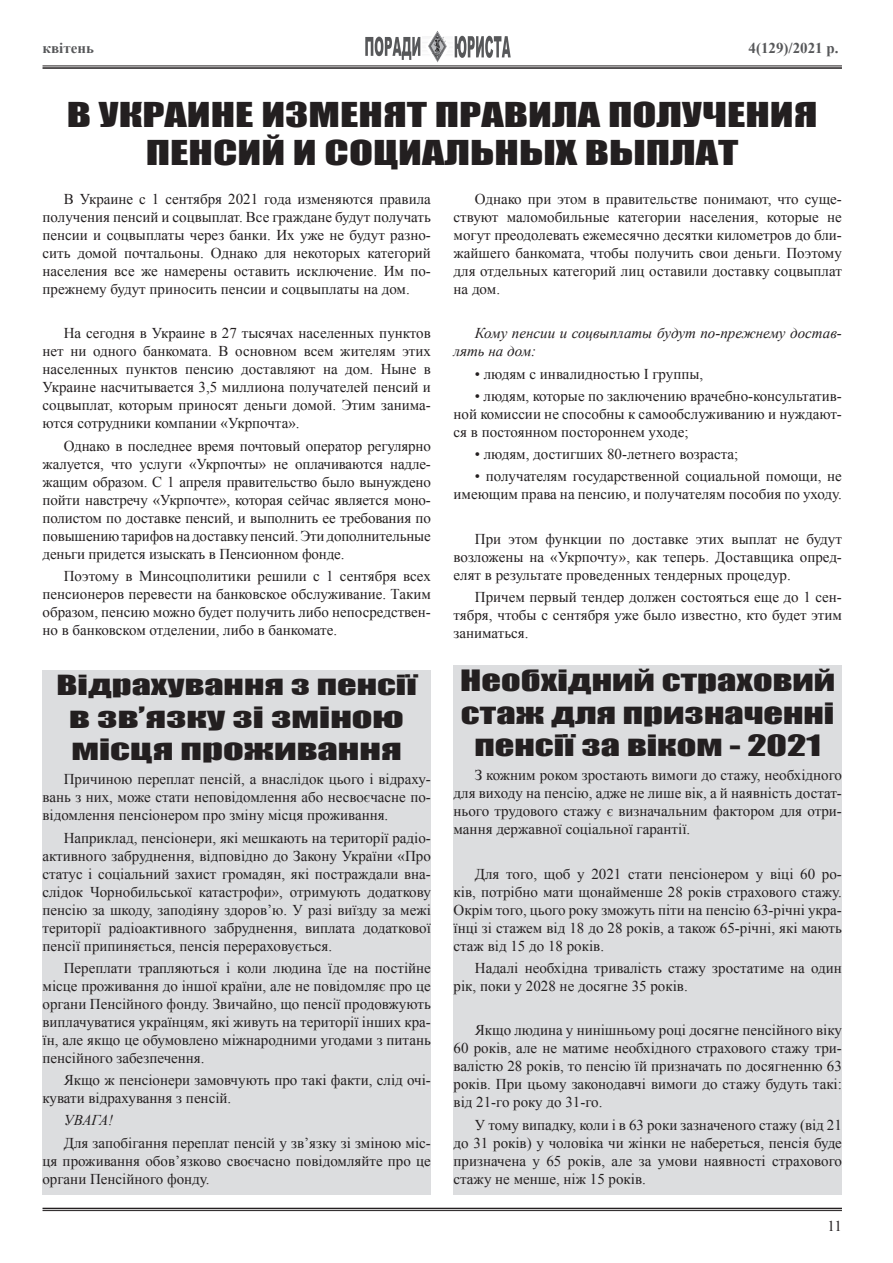
<style>
.page{position:relative;width:893px;height:1263px;background:#fff}
.page>*{position:absolute;margin:0;border:0;box-sizing:border-box;transform-origin:0 0}
.t1{font:31.5px/37.8px "Impact";color:#231f20;text-align:center;scale:1.4 1}
.t2{font:27px/32.4px "Impact";color:#231f20;text-align:center;scale:1.42 1}
.t3{font:27px/32.4px "Impact";color:#231f20;scale:1.5 1}
.t4{font:25.5px "Impact";color:#231f20;scale:1.5 1}
.t5{font:15px/18px "Times New Roman";color:#231f20;text-align:justify}
.t6{font:italic 15px/18px "Times New Roman";color:#231f20}
.t7{font:700 15px "Times New Roman";color:#57585a}
</style>
<div class="page">
<hr style="left:43px;top:67px;width:799px;height:2px;background:#231f20">
<hr style="left:43px;top:1208px;width:799px;height:1px;background:#231f20">
<hr style="left:43px;top:66px;width:799px;height:1px;background:#231f20">
<hr style="left:43px;top:1210px;width:799px;height:1px;background:#231f20">
<svg style="left:455px;top:36px;width:56px;height:22px"></svg>
<svg style="left:365px;top:37px;width:55px;height:23px"></svg>
<img style="left:422px;top:31px;width:25px;height:32px">
<div style="left:43px;top:670px;width:388px;height:100px;background:#dcdddf"></div>
<div style="left:43px;top:770px;width:388px;height:425px;background:#dcdddf"></div>
<div style="left:454px;top:765px;width:388px;height:430px;background:#dcdddf"></div>
<div style="left:454px;top:665px;width:388px;height:100px;background:#dcdddf"></div>
<p class="t7" style="left:43px;top:37px;width:53px">квітень</p>
<p class="t7" style="left:749px;top:37px;width:91px">4(129)/2021 р.</p>
<h1 class="t1" style="left:67px;top:95px;width:538px">В УКРАИНЕ ИЗМЕНЯТ ПРАВИЛА ПОЛУЧЕНИЯ<br>ПЕНСИЙ И СОЦИАЛЬНЫХ ВЫПЛАТ</h1>
<p class="t5" style="left:43px;top:190px;width:390px;text-indent:21px">В Украине с 1 сентября 2021 года изменяются правила получения пенсий и соцвыплат. Все граждане будут получать пенсии и соцвыплаты через банки. Их уже не будут разно&shy;сить домой почтальоны. Однако для некоторых категорий населения все же намерены оставить исключение. Им по&shy;прежнему будут приносить пенсии и соцвыплаты на дом.</p>
<p class="t5" style="left:43px;top:324px;width:390px;text-indent:21px">На сегодня в Украине в 27 тысячах населенных пунктов нет ни одного банкомата. В основном всем жителям этих населенных пунктов пенсию доставляют на дом. Ныне в Украине насчитывается 3,5 миллиона получателей пенсий и соцвыплат, которым приносят деньги домой. Этим занима&shy;ются сотрудники компании «Укрпочта».</p>
<p class="t5" style="left:43px;top:436px;width:390px;text-indent:21px">Однако в последнее время почтовый оператор регулярно жалуется, что услуги «Укрпочты» не оплачиваются надле&shy;жащим образом. С 1 апреля правительство было вынуждено пойти навстречу «Укрпочте», которая сейчас является моно&shy;полистом по доставке пенсий, и выполнить ее требования по повышению тарифов на доставку пенсий. Эти дополнительные деньги придется изыскать в Пенсионном фонде.</p>
<p class="t5" style="left:43px;top:567px;width:390px;text-indent:21px">Поэтому в Минсоцполитики решили с 1 сентября всех пенсионеров перевести на банковское обслуживание. Таким образом, пенсию можно будет получить либо непосредствен&shy;но в банковском отделении, либо в банкомате.</p>
<h3 class="t4" style="left:56px;top:665px;width:242px">Відрахування з пенсії</h3>
<h2 class="t3" style="left:69px;top:700px;width:225px">в зв’язку зі зміною місця проживання</h2>
<p class="t5" style="left:43px;top:770px;width:390px;text-indent:21px">Причиною переплат пенсій, а внаслідок цього і відраху&shy;вань з них, може стати неповідомлення або несвоєчасне по&shy;відомлення пенсіонером про зміну місця проживання.</p>
<p class="t5" style="left:43px;top:828px;width:390px;text-indent:21px">Наприклад, пенсіонери, які мешкають на території радіо&shy;активного забруднення, відповідно до Закону України «Про статус і соціальний захист громадян, які постраждали вна&shy;слідок Чорнобильської катастрофи», отримують додаткову пенсію за шкоду, заподіяну здоров’ю. У разі виїзду за межі території радіоактивного забруднення, виплата додаткової пенсії припиняється, пенсія перераховується.</p>
<p class="t5" style="left:43px;top:958px;width:390px;text-indent:21px">Переплати трапляються і коли людина їде на постійне місце проживання до іншої країни, але не повідомляє про це органи Пенсійного фонду. Звичайно, що пенсії продовжують виплачуватися українцям, які живуть на території інших кра&shy;їн, але якщо це обумовлено міжнародними угодами з питань пенсійного забезпечення.</p>
<p class="t5" style="left:43px;top:1071px;width:390px;text-indent:21px">Якщо ж пенсіонери замовчують про такі факти, слід очі&shy;кувати відрахування з пенсій.</p>
<p class="t6" style="left:64px;top:1111px;width:51px">УВАГА!</p>
<p class="t5" style="left:42px;top:1133px;width:390px;text-indent:21px">Для запобігання переплат пенсій у зв’язку зі зміною міс&shy;ця проживання обов’язково своєчасно повідомляйте про це органи Пенсійного фонду.</p>
<p class="t5" style="left:454px;top:190px;width:390px;text-indent:21px">Однако при этом в правительстве понимают, что суще&shy;ствуют маломобильные категории населения, которые не могут преодолевать ежемесячно десятки километров до бли&shy;жайшего банкомата, чтобы получить свои деньги. Поэтому для отдельных категорий лиц оставили доставку соцвыплат на дом.</p>
<p class="t6" style="left:454px;top:324px;width:390px;text-indent:21px">Кому пенсии и соцвыплаты будут по-прежнему достав&shy;лять на дом:</p>
<p class="t5" style="left:475px;top:364px;width:230px">• людям с инвалидностью I группы,</p>
<p class="t5" style="left:454px;top:387px;width:390px;text-indent:21px">• людям, которые по заключению врачебно-консультатив&shy;ной комиссии не способны к самообслуживанию и нуждают&shy;ся в постоянном постороннем уходе;</p>
<p class="t5" style="left:475px;top:445px;width:265px">• людям, достигших 80-летнего возраста;</p>
<p class="t5" style="left:454px;top:467px;width:390px;text-align:right">• получателям государственной социальной помощи, не имеющим права на пенсию, и получателям пособия по уходу.</p>
<p class="t5" style="left:454px;top:530px;width:390px;text-indent:21px">При этом функции по доставке этих выплат не будут возложены на «Укрпочту», как теперь. Доставщика опред&shy;елят в результате проведенных тендерных процедур.</p>
<p class="t5" style="left:454px;top:588px;width:390px;text-indent:21px">Причем первый тендер должен состояться еще до 1 сен&shy;тября, чтобы с сентября уже было известно, кто будет этим заниматься.</p>
<h2 class="t2" style="left:460px;top:664px;width:266px">Необхідний страховий стаж для призначенні пенсії за віком - 2021</h2>
<p class="t5" style="left:454px;top:766px;width:390px;text-indent:21px">З кожним роком зростають вимоги до стажу, необхідного для виходу на пенсію, адже не лише вік, а й наявність достат&shy;нього трудового стажу є визначальним фактором для отри&shy;мання державної соціальної гарантії.</p>
<p class="t5" style="left:454px;top:864px;width:390px;text-indent:21px">Для того, щоб у 2021 стати пенсіонером у віці 60 ро&shy;ків, потрібно мати щонайменше 28 років страхового стажу.<br>Окрім того, цього року зможуть піти на пенсію 63-річні укра&shy;їнці зі стажем від 18 до 28 років, а також 65-річні, які мають стаж від 15 до 18 років.</p>
<p class="t5" style="left:454px;top:959px;width:390px;text-indent:21px">Надалі необхідна тривалість стажу зростатиме на один рік, поки у 2028 не досягне 35 років.</p>
<p class="t5" style="left:454px;top:1021px;width:390px;text-indent:21px">Якщо людина у нинішньому році досягне пенсійного віку 60 років, але не матиме необхідного страхового стажу три&shy;валістю 28 років, то пенсію їй призначать по досягненню 63 років. При цьому законодавчі вимоги до стажу будуть такі: від 21-го року до 31-го.</p>
<p class="t5" style="left:454px;top:1115px;width:390px;text-indent:21px">У тому випадку, коли і в 63 роки зазначеного стажу (від 21 до 31 років) у чоловіка чи жінки не набереться, пенсія буде призначена у 65 років, але за умови наявності страхового стажу не менше, ніж 15 років.</p>
<p class="t5" style="left:827px;top:1216px;width:16px">11</p>
</div>
